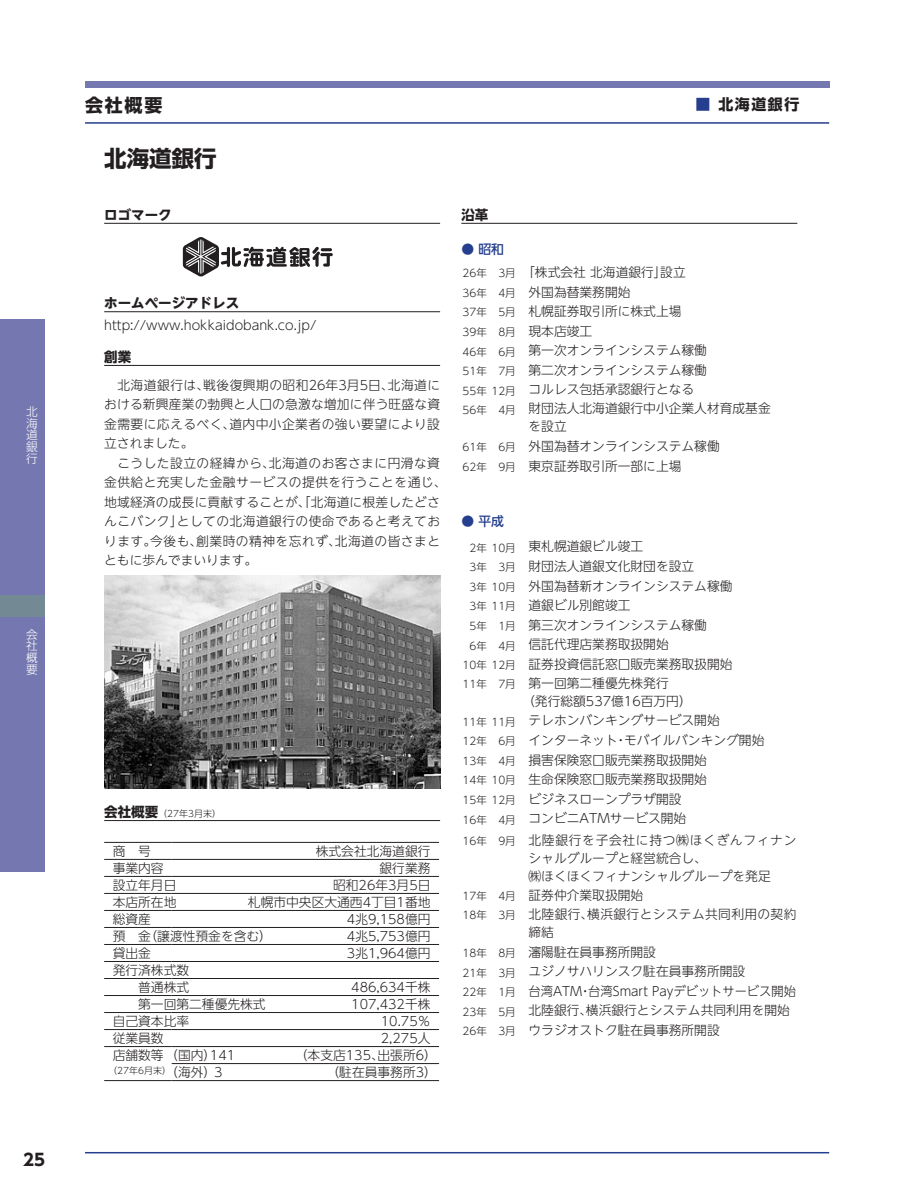
<style>
.page{position:relative;width:910px;height:1191px;background:#fff}
.page>*{position:absolute;margin:0;border:0;box-sizing:border-box;transform-origin:0 0}
.t1{font:700 22.5px "UD Shin Go NT Pro";color:#231f20}
.t2{font:700 18px "UD Shin Go NT Pro";color:#231f20}
.t3{font:700 16.5px "UD Shin Go NT Pro";color:#231f20}
.t4{font:700 15px "UD Shin Go NT Pro";letter-spacing:.1em;color:#231f20}
.t5{font:700 13.5px "UD Shin Go NT Pro";color:#231f20}
.t6{font:300 12.75px/19.5px "UD Shin Go NT Pro";color:#231f20}
.t7{font:300 12.75px/19.5px "UD Shin Go NT Pro";letter-spacing:.035em;color:#231f20}
.t8{font:300 12.75px "UD Shin Go NT Pro";letter-spacing:.025em;color:#231f20}
.t9{font:300 11.7px/11.7px "UD Shin Go Pro";color:#fff;text-align:justify}
.t10{font:300 10.5px "UD Shin Go NT Pro";color:#231f20}
.t11{font:300 9px "UD Shin Go NT Pro";color:#231f20}
.s1{color:#253f8e}
.s2{font-weight:700;font-size:13.5px}
.s3{font-size:12.75px}
.s4{font-weight:500;color:#253f8e}
.s5{font-size:10.5px}
</style>
<div class="page">
<div style="left:85px;top:81px;width:744px;height:6px;background:#7477b0"></div>
<hr style="left:85px;top:122px;width:744px;height:2px;background:#253f8e">
<hr style="left:104px;top:223px;width:336px;height:1px;background:#231f20">
<hr style="left:461px;top:223px;width:336px;height:1px;background:#231f20">
<hr style="left:104px;top:365px;width:336px;height:1px;background:#231f20">
<hr style="left:104px;top:311px;width:336px;height:1px;background:#231f20">
<hr style="left:104px;top:820px;width:336px;height:1px;background:#231f20">
<img style="left:104px;top:576px;width:336px;height:212px">
<hr style="left:104px;top:842px;width:68px;height:1px;background:#231f20">
<hr style="left:172px;top:842px;width:267px;height:1px;background:#231f20">
<hr style="left:104px;top:859px;width:68px;height:1px;background:#231f20">
<hr style="left:172px;top:859px;width:267px;height:1px;background:#231f20">
<hr style="left:104px;top:876px;width:68px;height:1px;background:#231f20">
<hr style="left:172px;top:876px;width:267px;height:1px;background:#231f20">
<hr style="left:104px;top:893px;width:68px;height:1px;background:#231f20">
<hr style="left:172px;top:893px;width:267px;height:1px;background:#231f20">
<hr style="left:104px;top:910px;width:68px;height:1px;background:#231f20">
<hr style="left:172px;top:910px;width:267px;height:1px;background:#231f20">
<hr style="left:104px;top:927px;width:68px;height:1px;background:#231f20">
<hr style="left:172px;top:927px;width:267px;height:1px;background:#231f20">
<hr style="left:104px;top:944px;width:68px;height:1px;background:#231f20">
<hr style="left:172px;top:944px;width:267px;height:1px;background:#231f20">
<hr style="left:104px;top:961px;width:68px;height:1px;background:#231f20">
<hr style="left:172px;top:961px;width:267px;height:1px;background:#231f20">
<hr style="left:104px;top:978px;width:68px;height:1px;background:#231f20">
<hr style="left:172px;top:978px;width:267px;height:1px;background:#231f20">
<hr style="left:104px;top:995px;width:68px;height:1px;background:#231f20">
<hr style="left:172px;top:995px;width:267px;height:1px;background:#231f20">
<hr style="left:104px;top:1012px;width:68px;height:1px;background:#231f20">
<hr style="left:172px;top:1012px;width:267px;height:1px;background:#231f20">
<hr style="left:104px;top:1029px;width:68px;height:1px;background:#231f20">
<hr style="left:172px;top:1029px;width:267px;height:1px;background:#231f20">
<hr style="left:104px;top:1046px;width:68px;height:1px;background:#231f20">
<hr style="left:172px;top:1046px;width:267px;height:1px;background:#231f20">
<hr style="left:172px;top:1063px;width:267px;height:1px;background:#231f20">
<hr style="left:104px;top:1080px;width:68px;height:1px;background:#231f20">
<hr style="left:172px;top:1080px;width:267px;height:1px;background:#231f20">
<svg style="left:183px;top:237px;width:150px;height:39px"></svg>
<hr style="left:85px;top:1152px;width:744px;height:1px;background:#253f8e">
<div style="left:0;top:319px;width:45px;height:553px;background:#7477b0"></div>
<div style="left:0;top:595px;width:45px;height:21px;background:#738a95"></div>
<p class="t9" style="left:26px;top:405px;width:13px">北海道銀行</p>
<p class="t9" style="left:26px;top:628px;width:13px">会社概要</p>
<p class="t3" style="left:23px;top:1145px;width:23px">25</p>
<h2 class="t2" style="left:85px;top:90px;width:79px">会社概要</h2>
<p class="t4" style="left:695px;top:92px;width:105px"><span class="s1">■</span> 北海道銀行</p>
<h1 class="t1" style="left:104px;top:140px;width:114px">北海道銀行</h1>
<p class="t5" style="left:104px;top:203px;width:69px">ロゴマーク</p>
<p class="t5" style="left:461px;top:203px;width:28px">沿革</p>
<p class="t5" style="left:104px;top:292px;width:136px">ホームページアドレス</p>
<p class="t6" style="left:104px;top:315px;width:214px">http://www.hokkaidobank.co.jp/</p>
<p class="t5" style="left:104px;top:345px;width:28px">創業</p>
<p class="t7" style="left:104px;top:375px;width:344px">　北海道銀行は、戦後復興期の昭和26年3月5日、北海道における新興産業の勃興と人口の急激な増加に伴う旺盛な資金需要に応えるべく、道内中小企業者の強い要望により設立されました。<br>　こうした設立の経緯から、北海道のお客さまに円滑な資金供給と充実した金融サービスの提供を行うことを通じ、地域経済の成長に貢献することが、「北海道に根差したどさんこバンク」としての北海道銀行の使命であると考えております。今後も、創業時の精神を忘れず、北海道の皆さまとともに歩んでまいります。</p>
<p class="t11" style="left:104px;top:806px;width:118px"><span class="s2">会社概要</span>（27年3月末）</p>
<p class="t6" style="left:113px;top:840px;width:40px">商　号</p>
<p class="t6" style="left:316px;top:840px;width:116px">株式会社北海道銀行</p>
<p class="t6" style="left:113px;top:857px;width:52px">事業内容</p>
<p class="t6" style="left:380px;top:857px;width:52px">銀行業務</p>
<p class="t6" style="left:113px;top:874px;width:65px">設立年月日</p>
<p class="t6" style="left:333px;top:874px;width:99px">昭和26年3月5日</p>
<p class="t6" style="left:113px;top:891px;width:65px">本店所在地</p>
<p class="t6" style="left:248px;top:891px;width:184px">札幌市中央区大通西4丁目1番地</p>
<p class="t6" style="left:113px;top:908px;width:40px">総資産</p>
<p class="t6" style="left:347px;top:908px;width:85px">4兆9,158億円</p>
<p class="t6" style="left:113px;top:925px;width:161px">預　金（譲渡性預金を含む）</p>
<p class="t6" style="left:347px;top:925px;width:85px">4兆5,753億円</p>
<p class="t6" style="left:113px;top:942px;width:40px">貸出金</p>
<p class="t6" style="left:347px;top:942px;width:85px">3兆1,964億円</p>
<p class="t6" style="left:113px;top:961px;width:78px;line-height:17px">発行済株式数　　普通株式</p>
<p class="t6" style="left:351px;top:976px;width:81px">486,634千株</p>
<p class="t6" style="left:113px;top:993px;width:154px">　　第一回第二種優先株式</p>
<p class="t6" style="left:351px;top:993px;width:81px">107,432千株</p>
<p class="t6" style="left:113px;top:1010px;width:78px">自己資本比率</p>
<p class="t6" style="left:381px;top:1010px;width:51px">10.75％</p>
<p class="t6" style="left:113px;top:1027px;width:52px">従業員数</p>
<p class="t6" style="left:381px;top:1027px;width:51px">2,275人</p>
<p class="t6" style="left:113px;top:1044px;width:124px">店舗数等（国内）141</p>
<p class="t6" style="left:295px;top:1044px;width:144px">（本支店135、出張所6）</p>
<p class="t11" style="left:108px;top:1063px;width:116px">（27年6月末）<span class="s3">（海外）3</span></p>
<p class="t6" style="left:326px;top:1061px;width:112px">（駐在員事務所3）</p>
<p class="t6" style="left:461px;top:237px;width:226px;line-height:23.4px"><span class="s4">● 昭和<br></span><span class="s5">26年 3月</span> 「株式会社北海道銀行」設立</p>
<p class="t6" style="left:462px;top:281px;width:221px"><span class="s5">36年 4月</span> 外国為替業務開始<br><span class="s5">37年 5月</span> 札幌証券取引所に株式上場</p>
<p class="t10" style="left:462px;top:323px;width:131px">39年 8月 <span class="s3">現本店竣工</span></p>
<p class="t6" style="left:462px;top:340px;width:246px"><span class="s5">46年 6月</span> 第一次オンラインシステム稼働</p>
<p class="t6" style="left:462px;top:360px;width:246px"><span class="s5">51年 7月</span> 第二次オンラインシステム稼働</p>
<p class="t6" style="left:462px;top:379px;width:233px"><span class="s5">55年 12月</span> コルレス包括承認銀行となる</p>
<p class="t6" style="left:462px;top:398px;width:310px"><span class="s5">56年 4月</span> 財団法人北海道銀行中小企業人材育成基金</p>
<p class="t6" style="left:529px;top:416px;width:40px">を設立</p>
<p class="t6" style="left:462px;top:436px;width:259px"><span class="s5">61年 6月</span> 外国為替オンラインシステム稼働<br><span class="s5">62年 9月</span> 東京証券取引所一部に上場</p>
<p class="t6" style="left:469px;top:508px;width:175px;line-height:25.5px;text-indent:-8px"><span class="s4">● 平成<br></span><span class="s5">2年 10月</span> 東札幌道銀ビル竣工</p>
<p class="t6" style="left:469px;top:556px;width:226px"><span class="s5">3年 3月</span> 財団法人道銀文化財団を設立</p>
<p class="t6" style="left:469px;top:575px;width:265px"><span class="s5">3年 10月</span> 外国為替新オンラインシステム稼働</p>
<p class="t6" style="left:469px;top:595px;width:163px"><span class="s5">3年 11月</span> 道銀ビル別館竣工</p>
<p class="t6" style="left:469px;top:614px;width:239px"><span class="s5">5年 1月</span> 第三次オンラインシステム稼働</p>
<p class="t6" style="left:469px;top:634px;width:201px"><span class="s5">6年 4月</span> 信託代理店業務取扱開始</p>
<p class="t6" style="left:462px;top:654px;width:272px"><span class="s5">10年 12月</span> 証券投資信託窓口販売業務取扱開始</p>
<p class="t6" style="left:462px;top:673px;width:208px"><span class="s5">11年 7月</span> 第一回第二種優先株発行</p>
<p class="t6" style="left:522px;top:691px;width:171px">（発行総額537億16百万円）</p>
<p class="t6" style="left:462px;top:710px;width:303px"><span class="s5">11年 11月</span> テレホンバンキングサービス開始<br><span class="s5">12年 6月</span> インターネット・モバイルバンキング開始<br><span class="s5">13年 4月</span> 損害保険窓口販売業務取扱開始<br><span class="s5">14年 10月</span> 生命保険窓口販売業務取扱開始<br><span class="s5">15年 12月</span> ビジネスローンプラザ開設<br><span class="s5">16年 4月</span> コンビニATMサービス開始</p>
<p class="t6" style="left:529px;top:830px;width:269px;line-height:18px;text-indent:-66px"><span class="s5">16年 9月</span> 北陸銀行を子会社に持つ㈱ほくぎんフィナンシャルグループと経営統合し、<br>㈱ほくほくフィナンシャルグループを発足</p>
<p class="t6" style="left:462px;top:885px;width:182px"><span class="s5">17年 4月</span> 証券仲介業取扱開始</p>
<p class="t8" style="left:462px;top:904px;width:335px"><span class="s5">18年 3月</span> 北陸銀行、横浜銀行とシステム共同利用の契約</p>
<p class="t6" style="left:529px;top:922px;width:27px">締結</p>
<p class="t6" style="left:462px;top:941px;width:335px"><span class="s5">18年 8月</span> 瀋陽駐在員事務所開設<br><span class="s5">21年 3月</span> ユジノサハリンスク駐在員事務所開設<br><span class="s5">22年 1月</span> 台湾ATM・台湾Smart Payデビットサービス開始<br><span class="s5">23年 5月</span> 北陸銀行、横浜銀行とシステム共同利用を開始<br><span class="s5">26年 3月</span> ウラジオストク駐在員事務所開設</p>
</div>
